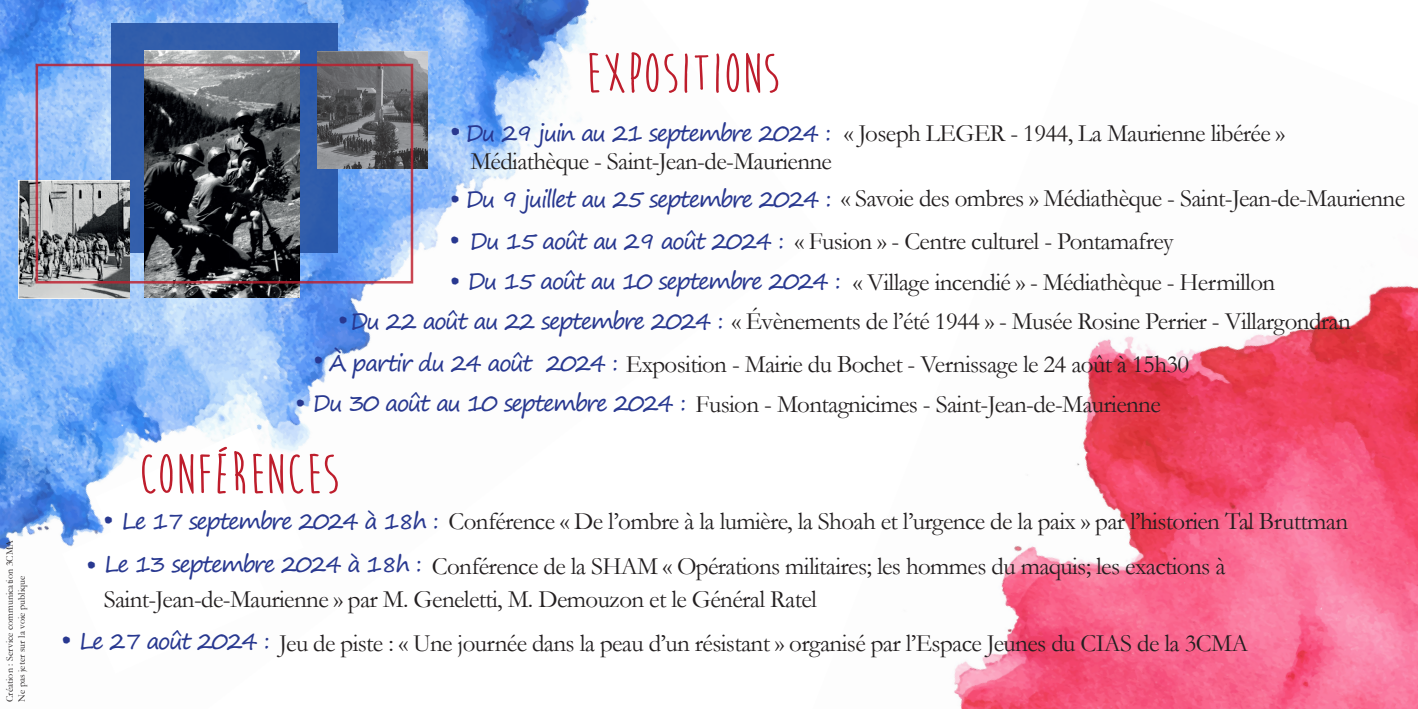
<style>
.page{position:relative;width:1418px;height:709px;background:#fff}
.page>*{position:absolute;margin:0;border:0;box-sizing:border-box;transform-origin:0 0}
.t1{font:700 57.5px "Moon Flower";letter-spacing:.02em;color:#be1d2c}
.t2{font:25px/29px "Garamond";letter-spacing:-.025em;color:#231f20}
.t3{font:25px "Segoe Print";color:#283890}
.t4{font:22.5px "Segoe Print";letter-spacing:-.075em;color:#283890}
.t5{font:10px/12px "Garamond";letter-spacing:.005em;color:#231f20}
.s1{font-family:"Segoe Print";font-size:26.5px;color:#283890}
.s2{font-family:"Segoe Print";font-size:22.5px;color:#283890}
.s3{font-family:"Segoe Print";color:#283890}
</style>
<div class="page">
<img style="left:954px;top:285px;width:463px;height:424px">
<img style="left:0;top:0;width:596px;height:550px">
<svg style="left:62px;top:427px;width:242px;height:123px"></svg>
<div style="left:111px;top:23px;width:226px;height:229px;background:#315dab"></div>
<img style="left:317px;top:51px;width:110px;height:117px">
<img style="left:19px;top:181px;width:111px;height:117px">
<img style="left:144px;top:50px;width:156px;height:247px">
<div style="left:36px;top:64px;width:377px;height:219px;border:2px solid #be1d2c"></div>
<p class="t5" style="left:3px;top:702px;width:163px;rotate:-90deg">Création : Service communication 3CMA<br>Ne pas jeter sur la voie publique</p>
<h1 class="t1" style="left:584px;top:43px;width:196px">EXPOSITIONS</h1>
<p class="t2" style="left:470px;top:118px;width:816px;text-indent:-20px"><span class="s1">•</span> <span class="s2">Du 29 juin au 21 septembre 2024 :</span> « Joseph LEGER - 1944, La Maurienne libérée »<br>Médiathèque - Saint-Jean-de-Maurienne</p>
<p class="t2" style="left:450px;top:183px;width:956px"><span class="s3">•</span> <span class="s2">Du 9 juillet au 25 septembre 2024 :</span> « Savoie des ombres » Médiathèque - Saint-Jean-de-Maurienne</p>
<p class="t2" style="left:449px;top:226px;width:725px"><span class="s3">•</span> <span class="s2">Du 15 août au 29 août 2024 :</span> « Fusion » - Centre culturel - Pontamafrey</p>
<p class="t2" style="left:450px;top:267px;width:826px"><span class="s3">•</span> <span class="s2">Du 15 août au 10 septembre 2024 :</span> « Village incendié » - Médiathèque - Hermillon</p>
<p class="t4" style="left:350px;top:301px;width:375px">Du 22 août au 22 septembre 2024 :</p>
<p class="t3" style="left:338px;top:298px;width:12px">•</p>
<p class="t2" style="left:731px;top:306px;width:620px">« Évènements de l’été 1944 » - Musée Rosine Perrier - Villargondran</p>
<p class="t2" style="left:329px;top:349px;width:861px"><span class="s2">À partir du 24 août 2024 :</span> Exposition - Mairie du Bochet - Vernissage le 24 août à 15h30</p>
<p class="t3" style="left:313px;top:338px;width:12px">•</p>
<p class="t2" style="left:295px;top:389px;width:867px"><span class="s3">•</span> <span class="s2">Du 30 août au 10 septembre 2024 :</span> Fusion - Montagnicimes - Saint-Jean-de-Maurienne</p>
<h1 class="t1" style="left:138px;top:444px;width:202px">CONFÉRENCES</h1>
<p class="t2" style="left:103px;top:506px;width:1246px"><span class="s3">•</span> <span class="s2">Le 17 septembre 2024 à 18h :</span> Conférence « De l’ombre à la lumière, la Shoah et l’urgence de la paix » par l’historien Tal Bruttman</p>
<p class="t2" style="left:86px;top:550px;width:1140px"><span class="s3">•</span> <span class="s2">Le 13 septembre 2024 à 18h :</span> Conférence de la SHAM « Opérations militaires; les hommes du maquis; les exactions à</p>
<p class="t2" style="left:104px;top:583px;width:714px">Saint-Jean-de-Maurienne » par M. Geneletti, M. Demouzon et le Général Ratel</p>
<p class="t2" style="left:61px;top:627px;width:1188px"><span class="s3">•</span> <span class="s2">Le 27 août 2024 :</span> Jeu de piste : « Une journée dans la peau d’un résistant » organisé par l’Espace Jeunes du CIAS de la 3CMA</p>
</div>
